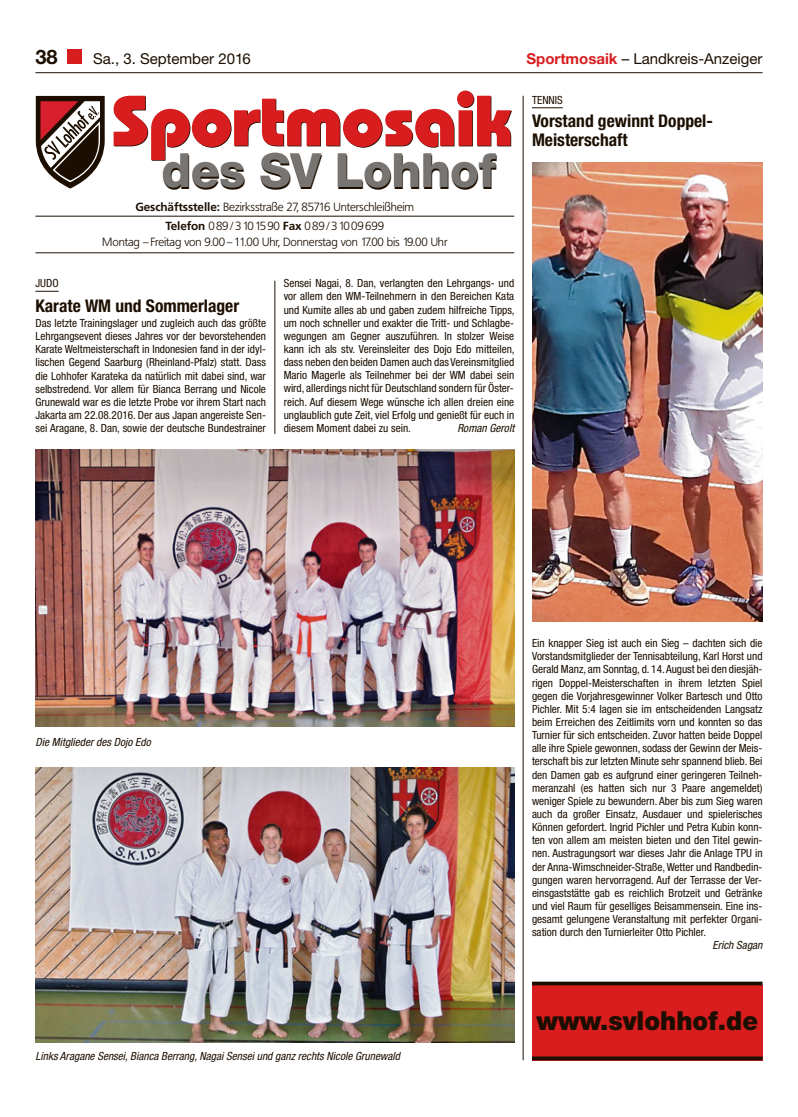
<style>
.page{position:relative;width:798px;height:1117px;background:#fff}
.page>*{position:absolute;margin:0;border:0;box-sizing:border-box;transform-origin:0 0}
.t1{font:74.88px "Bauhaus Itc T Heav";letter-spacing:-.015em;color:#1c0e00}
.t2{font:800 47.12px "Helvetica Neue";letter-spacing:-.01em;color:#1c0e00}
.t3{font:900 26.25px "Helvetica Neue";color:#1c0e00;scale:.95 1}
.t4{font:700 20px "Helvetica Neue";color:#1c0e00}
.t5{font:700 condensed 17.5px/19.4px "Helvetica Neue";color:#1c0e00}
.t6{font:15px "Helvetica Neue";color:#1c0e00}
.t7{font:300 11.75px/19.2px "Frutiger BQ";letter-spacing:-.01em;color:#1c0e00;text-align:center}
.t8{font:condensed 11.25px/13.1px "Helvetica Neue";color:#1c0e00;text-align:justify}
.t9{font:italic condensed 11.25px "Helvetica Neue";color:#1c0e00}
.s1{font-weight:700;color:#d81d1f}
.s2{font-family:"Frutiger";font-weight:700}
</style>
<div class="page">
<div style="left:68px;top:50px;width:14px;height:14px;background:#d81d1f"></div>
<hr style="left:35px;top:72px;width:727px;height:1px;background:#1c0e00">
<div style="left:531px;top:984px;width:231px;height:75px;background:#d81d1f"></div>
<svg style="left:531px;top:981px;width:231px;height:4px"></svg>
<hr style="left:531px;top:1056px;width:231px;height:3px;background:#1c0e00">
<hr style="left:274px;top:281px;width:1px;height:153px;background:#1c0e00">
<hr style="left:522px;top:96px;width:1px;height:963px;background:#1c0e00">
<svg style="left:36px;top:96px;width:69px;height:92px"></svg>
<hr style="left:35px;top:216px;width:479px;height:1px;background:#1c0e00">
<hr style="left:35px;top:252px;width:479px;height:1px;background:#1c0e00">
<img style="left:35px;top:449px;width:479px;height:277px">
<svg style="left:35px;top:291px;width:24px;height:1px"></svg>
<hr style="left:531px;top:107px;width:31px;height:1px;background:#1c0e00">
<img style="left:532px;top:162px;width:230px;height:459px">
<img style="left:35px;top:767px;width:479px;height:275px">
<p class="t4" style="left:35px;top:50px;width:24px">38</p>
<p class="t6" style="left:93px;top:53px;width:159px">Sa., 3. September 2016</p>
<p class="t6" style="left:526px;top:53px;width:237px"><span class="s1">Sportmosaik</span> – Landkreis-Anzeiger</p>
<p class="t1" style="left:112px;top:97px;width:403px">Sportmosaik</p>
<p class="t2" style="left:162px;top:155px;width:335px">des SV Lohhof</p>
<p class="t7" style="left:135px;top:198px;width:280px"><span class="s2">Geschäftsstelle:</span> Bezirksstraße 27, 85716 Unterschleißheim<br><span class="s2">Telefon</span> 089/3 10 15 90 <span class="s2">Fax</span> 089/3 10 09 699</p>
<p class="t7" style="left:102px;top:233px;width:346px">Montag – Freitag von 9.00 – 11.00 Uhr, Donnerstag von 17.00 bis 19.00 Uhr</p>
<p class="t8" style="left:35px;top:277px;width:25px">JUDO</p>
<p class="t5" style="left:35px;top:297px;width:205px">Karate WM und Sommerlager</p>
<p class="t8" style="left:35px;top:317px;width:232px">Das letzte Trainingslager und zugleich auch das größte Lehrgangsevent dieses Jahres vor der bevorstehenden Karate Weltmeisterschaft in Indonesien fand in der idyl&shy;lischen Gegend Saarburg (Rheinland-Pfalz) statt. Dass die Lohhofer Karateka da natürlich mit dabei sind, war selbstredend. Vor allem für Bianca Berrang und Nicole Grunewald war es die letzte Probe vor ihrem Start nach Jakarta am 22.08.2016. Der aus Japan angereiste Sen&shy;sei Aragane, 8. Dan, sowie der deutsche Bundestrainer</p>
<p class="t8" style="left:283px;top:277px;width:232px">Sensei Nagai, 8. Dan, verlangten den Lehrgangs- und vor allem den WM-Teilnehmern in den Bereichen Kata und Kumite alles ab und gaben zudem hilfreiche Tipps, um noch schneller und exakter die Tritt- und Schlagbe&shy;wegungen am Gegner auszuführen. In stolzer Weise kann ich als stv. Vereinsleiter des Dojo Edo mitteilen, dass neben den beiden Damen auch das Vereinsmitglied Mario Magerle als Teilnehmer bei der WM dabei sein wird, allerdings nicht für Deutschland sondern für Öster&shy;reich. Auf diesem Wege wünsche ich allen dreien eine unglaublich gute Zeit, viel Erfolg und genießt für euch in diesem Moment dabei zu sein.</p>
<p class="t9" style="left:457px;top:423px;width:58px">Roman Gerolt</p>
<p class="t8" style="left:531px;top:94px;width:32px">TENNIS</p>
<p class="t5" style="left:531px;top:112px;width:182px">Vorstand gewinnt Doppel-<br>Meisterschaft</p>
<p class="t9" style="left:35px;top:737px;width:119px">Die Mitgliederdes Dojo Edo</p>
<p class="t9" style="left:35px;top:1051px;width:368px">Links Aragane Sensei,Bianca Berrang,NagaiSenseiund ganz rechts Nicole Grunewald</p>
<p class="t8" style="left:531px;top:637px;width:232px">Ein knapper Sieg ist auch ein Sieg – dachten sich die</p>
<p class="t8" style="left:531px;top:650px;width:232px">Vorstandsmitglieder der Tennisabteilung, Karl Horst und</p>
<p class="t8" style="left:531px;top:663px;width:232px">Gerald Manz, am Sonntag, d. 14. August bei den diesjäh-</p>
<p class="t8" style="left:531px;top:676px;width:232px">rigen Doppel-Meisterschaften in ihrem letzten Spiel</p>
<p class="t8" style="left:531px;top:690px;width:232px">gegen die Vorjahresgewinner Volker Bartesch und Otto</p>
<p class="t8" style="left:531px;top:703px;width:232px">Pichler. Mit 5:4 lagen sie im entscheidenden Langsatz</p>
<p class="t8" style="left:531px;top:716px;width:232px">beim Erreichen des Zeitlimits vorn und konnten so das</p>
<p class="t8" style="left:531px;top:729px;width:232px">Turnier für sich entscheiden. Zuvor hatten beide Doppel</p>
<p class="t8" style="left:531px;top:742px;width:232px">alle ihre Spiele gewonnen, sodass der Gewinn der Meis -</p>
<p class="t8" style="left:531px;top:755px;width:232px">terschaft bis zur letzten Minute sehr spannend blieb. Bei</p>
<p class="t8" style="left:531px;top:768px;width:232px">den Damen gab es aufgrund einer geringeren Teilneh-</p>
<p class="t8" style="left:531px;top:781px;width:232px">meranzahl (es hatten sich nur 3 Paare angemeldet)</p>
<p class="t8" style="left:531px;top:795px;width:232px">weniger Spiele zu bewundern. Aber bis zum Sieg waren</p>
<p class="t8" style="left:531px;top:808px;width:232px">auch da großer Einsatz, Ausdauer und spielerisches</p>
<p class="t8" style="left:531px;top:821px;width:232px">Können gefordert. Ingrid Pichler und Petra Kubin konn-</p>
<p class="t8" style="left:531px;top:834px;width:232px">ten von allem am meisten bieten und den Titel gewin-</p>
<p class="t8" style="left:531px;top:847px;width:232px">nen. Austragungsort war dieses Jahr die Anlage TPU in</p>
<p class="t8" style="left:531px;top:860px;width:232px">der Anna-Wimschneider-Straße, Wetter und Randbedin-</p>
<p class="t8" style="left:531px;top:873px;width:231px">gungen waren hervorragend. Auf der Terrasse der Ver-</p>
<p class="t8" style="left:531px;top:887px;width:232px">einsgaststätte gab es reichlich Brotzeit und Getränke</p>
<p class="t8" style="left:531px;top:900px;width:232px">und viel Raum für geselliges Beisammensein. Eine ins-</p>
<p class="t8" style="left:531px;top:913px;width:232px">gesamt gelungene Veranstaltung mit perfekter Organi-</p>
<p class="t8" style="left:531px;top:926px;width:175px">sation durch den Turnierleiter Otto Pichler.</p>
<p class="t9" style="left:712px;top:941px;width:54px">Erich Sagan</p>
<p class="t3" style="left:536px;top:1010px;width:235px">www.svlohhof.de</p>
</div>
